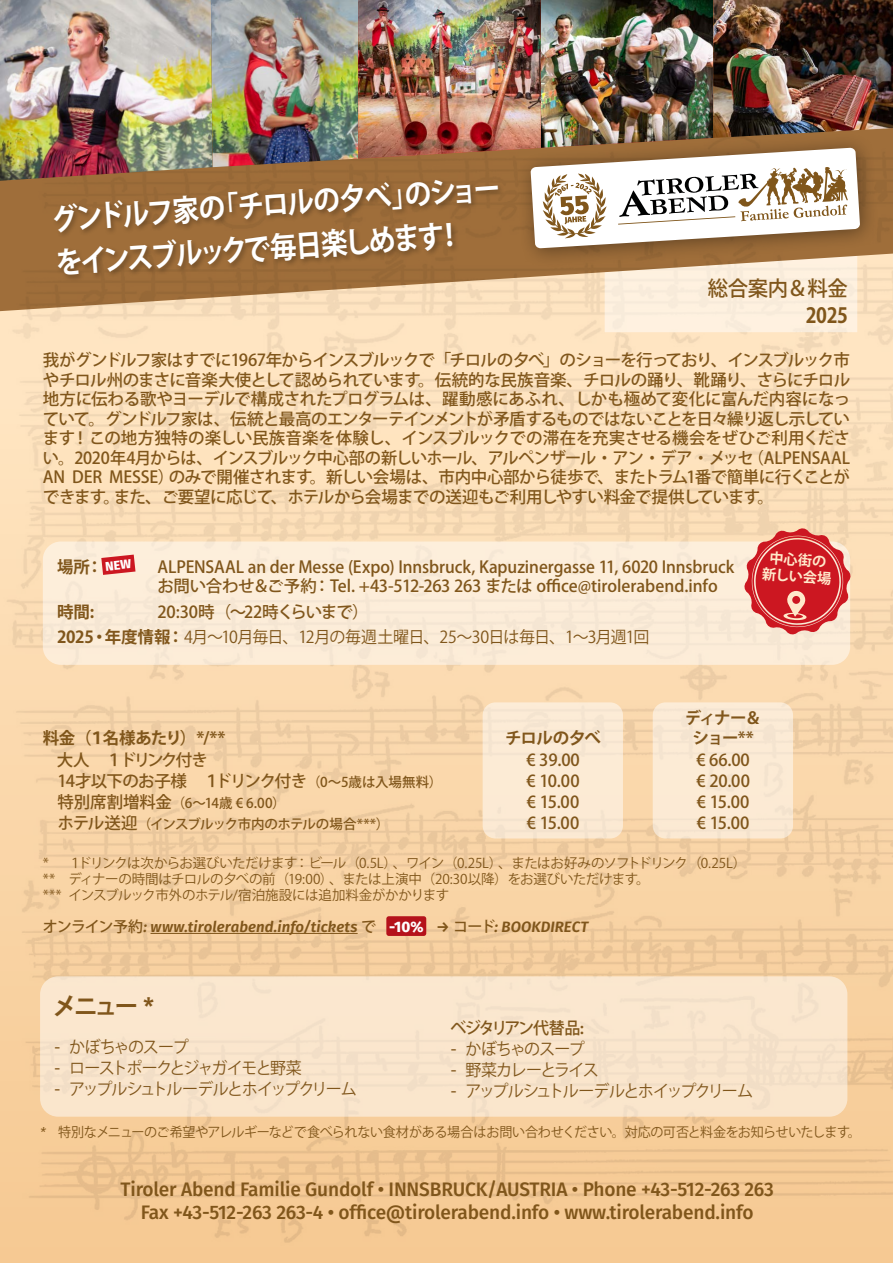
<style>
.page{position:relative;width:893px;height:1263px;background:#fff}
.page>*{position:absolute;margin:0;border:0;box-sizing:border-box;transform-origin:0 0}
.t1{font:700 30px/43.5px "Koz Go Pr 6 N";color:#fff;scale:.89 1}
.t2{font:700 24px "Koz Go Pr 6 N";color:#80561b}
.t3{font:500 20.85px "Koz Go Pr 6 N";letter-spacing:-.02em;color:#80561b}
.t4{font:700 20.85px "Koz Go Pr 6 N";color:#80561b;scale:.91 1}
.t5{font:500 19.5px/23.4px "Fira Sans";letter-spacing:-.01em;color:#80561b;text-align:center}
.t6{font:500 16.5px/19.5px "Koz Go Pr 6 N";letter-spacing:-.015em;color:#80561b;text-align:justify}
.t7{font:16.5px/25.5px "Koz Go Pr 6 N";letter-spacing:-.07em;color:#80561b}
.t8{font:16.5px "Koz Go Pr 6 N";letter-spacing:-.1em;color:#80561b}
.t9{font:700 16.5px "Koz Go Pr 6 N";letter-spacing:-.06em;color:#80561b}
.t10{font:500 16.5px "Koz Go Pr 6 N";letter-spacing:-.055em;color:#80561b}
.t11{font:500 16.5px "Koz Go Pr 6 N";letter-spacing:-.15em;color:#80561b}
.t12{font:500 16.5px "Koz Go Pr 6 N";letter-spacing:-.11em;color:#80561b}
.t13{font:italic 600 15px "Fira Sans";letter-spacing:.005em;color:#80561b}
.t14{font:700 14.25px/16.5px "Koz Go Pr 6 N";color:#ffe9ca;text-align:center}
.t15{font:13.5px/16.2px "Koz Go Pr 6 N";letter-spacing:-.035em;color:#80561b}
.t16{font:500 13.5px "Koz Go Pr 6 N";letter-spacing:-.045em;color:#80561b}
.s1{font-weight:500}
.s2{font-weight:700}
.s3{font-size:13.5px}
.s4{font-size:16.5px}
.s5{font-family:"Koz Go Pr 6 N";font-weight:500;font-style:normal}
.s6{font-weight:800;font-style:normal;font-size:15.15px;color:#fff}
.s7{font-family:"Fira Sans";font-weight:500}
.s8{font-family:"Fira Sans"}
.s9{font-family:"Fira Sans";font-style:italic}
</style>
<div class="page">
<img style="left:0;top:312px;width:893px;height:951px">
<div style="left:605px;top:312px;width:252px;height:20px;background:#fff1e0"></div>
<svg style="left:0;top:138px;width:893px;height:174px;background:#dcbf9d"></svg>
<div style="left:52px;top:178px;width:453px;height:103px;background:#000;opacity:.3"></div>
<div style="left:43px;top:541px;width:807px;height:124px;background:#fdedd9;border-radius:18px"></div>
<svg style="left:743px;top:527px;width:108px;height:108px"></svg>
<div style="left:483px;top:702px;width:140px;height:136px;background:#fcead4;border-radius:13px"></div>
<div style="left:653px;top:702px;width:140px;height:136px;background:#fcead4;border-radius:13px"></div>
<hr style="left:151px;top:933px;width:207px;height:1px;background:#80561b">
<div style="left:386px;top:916px;width:40px;height:20px;background:#b5121b;border-radius:3px"></div>
<div style="left:516px;top:133px;width:363px;height:135px;background:#000;opacity:.4"></div>
<img style="left:0;top:0;width:860px;height:248px">
<img style="left:358px;top:0;width:183px;height:159px">
<img style="left:713px;top:0;width:180px;height:138px">
<div style="left:40px;top:976px;width:807px;height:141px;background:#fae6cd;border-radius:18px"></div>
<svg style="left:101px;top:555px;width:34px;height:20px"></svg>
<h1 class="t1" style="left:50px;top:198px;width:507px;rotate:-4deg">グンドルフ家の「チロルの夕べ」のショーをインスブルックで毎日楽しめます！</h1>
<p class="t3" style="left:708px;top:277px;width:142px">総合案内＆料金</p>
<p class="t4" style="left:806px;top:304px;width:48px">2025</p>
<p class="t6" style="left:43px;top:351px;width:809px">我がグンドルフ家はすでに1967年からインスブルックで「チロルの夕べ」のショーを行っており、インスブルック市やチロル州のまさに音楽大使として認められています。伝統的な民族音楽、チロルの踊り、靴踊り、さらにチロル地方に伝わる歌やヨーデルで構成されたプログラムは、躍動感にあふれ、しかも極めて変化に富んだ内容になっていて。グンドルフ家は、伝統と最高のエンターテインメントが矛盾するものではないことを日々繰り返し示しています！この地方独特の楽しい民族音楽を体験し、インスブルックでの滞在を充実させる機会をぜひご利用ください。2020年4月からは、インスブルック中心部の新しいホール、アルペンザール・アン・デア・メッセ（ALPENSAAL AN DER MESSE）のみで開催されます。新しい会場は、市内中心部から徒歩で、またトラム1番で簡単に行くことができます。また、ご要望に応じて、ホテルから会場までの送迎もご利用しやすい料金で提供しています。</p>
<p class="t9" style="left:57px;top:557px;width:47px">場所：</p>
<p class="t6" style="left:158px;top:557px;width:578px">ALPENSAAL an der Messe (Expo) Innsbruck, Kapuzinergasse 11, 6020 Innsbruckお問い合わせ＆ご予約：Tel. +43-512-263 263 または office@tirolerabend.info</p>
<p class="t9" style="left:57px;top:602px;width:39px">時間:</p>
<p class="t7" style="left:57px;top:599px;width:594px;text-indent:101px"><span class="s1">20:30時（～22時くらいまで）<br></span><span class="s2">2025・年度情報：</span>4月～10月毎日、12月の毎週土曜日、25～30日は毎日、1～3月週1回</p>
<p class="t14" style="left:764px;top:549px;width:71px;rotate:4deg">中心街の新しい会場</p>
<p class="t9" style="left:685px;top:709px;width:78px">ディナー＆</p>
<p class="t9" style="left:43px;top:728px;width:184px">料金（１名様あたり）*/**</p>
<p class="t9" style="left:505px;top:728px;width:97px">チロルの夕べ</p>
<p class="t9" style="left:692px;top:728px;width:63px">ショー**</p>
<p class="t11" style="left:57px;top:751px;width:153px">大人　１ドリンク付き</p>
<p class="t6" style="left:527px;top:751px;width:55px">€ 39.00</p>
<p class="t6" style="left:697px;top:751px;width:55px">€ 66.00</p>
<p class="t10" style="left:58px;top:772px;width:386px">14才以下のお子様　１ドリンク付き<span class="s3">（0～5歳は入場無料）</span></p>
<p class="t6" style="left:527px;top:772px;width:55px">€ 10.00</p>
<p class="t6" style="left:696px;top:772px;width:55px">€ 20.00</p>
<p class="t16" style="left:58px;top:796px;width:229px"><span class="s4">特別席割増料金</span>（6～14歳 € 6.00）</p>
<p class="t6" style="left:527px;top:793px;width:54px">€ 15.00</p>
<p class="t6" style="left:697px;top:793px;width:54px">€ 15.00</p>
<p class="t16" style="left:58px;top:817px;width:333px"><span class="s4">ホテル送迎</span>（インスブルック市内のホテルの場合***）</p>
<p class="t6" style="left:527px;top:814px;width:54px">€ 15.00</p>
<p class="t6" style="left:697px;top:814px;width:54px">€ 15.00</p>
<p class="t15" style="left:43px;top:855px;width:705px">* １ドリンクは次からお選びいただけます：ビール（0.5L）、ワイン（0.25L）、またはお好みのソフトドリンク（0.25L）** ディナーの時間はチロルの夕べの前（19:00）、または上演中（20:30以降）をお選びいただけます。<br>*** インスブルック市外のホテル/宿泊施設には追加料金がかかります</p>
<p class="t13" style="left:43px;top:914px;width:547px"><span class="s5">オンライン予約</span>: www.tirolerabend.info/tickets <span class="s5">で</span> <span class="s6">-10%</span> → <span class="s5">コード</span>: BOOKDIRECT</p>
<h2 class="t2" style="left:53px;top:993px;width:103px">メニュー <span class="s7">*</span></h2>
<p class="t7" style="left:54px;top:1035px;width:136px"><span class="s8">-</span> かぼちゃのスープ</p>
<p class="t8" style="left:54px;top:1059px;width:249px"><span class="s8">-</span> ローストポークとジャガイモと野菜</p>
<p class="t8" style="left:54px;top:1080px;width:304px"><span class="s8">-</span> アップルシュトルーデルとホイップクリーム</p>
<p class="t12" style="left:450px;top:1019px;width:135px">ベジタリアン代替品<span class="s8">:</span></p>
<p class="t7" style="left:450px;top:1037px;width:136px"><span class="s8">-</span> かぼちゃのスープ</p>
<p class="t8" style="left:450px;top:1061px;width:150px"><span class="s8">-</span> 野菜カレーとライス</p>
<p class="t8" style="left:450px;top:1082px;width:304px"><span class="s8">-</span> アップルシュトルーデルとホイップクリーム</p>
<p class="t15" style="left:40px;top:1124px;width:822px"><span class="s9">*</span> 特別なメニューのご希望やアレルギーなどで食べられない食材がある場合はお問い合わせください。対応の可否と料金をお知らせいたします。</p>
<p class="t5" style="left:121px;top:1176px;width:655px">Tiroler Abend Familie Gundolf • INNSBRUCK/AUSTRIA • Phone +43-512-263 263<br>Fax +43-512-263 263-4 • office@tirolerabend.info • www.tirolerabend.info</p>
</div>
